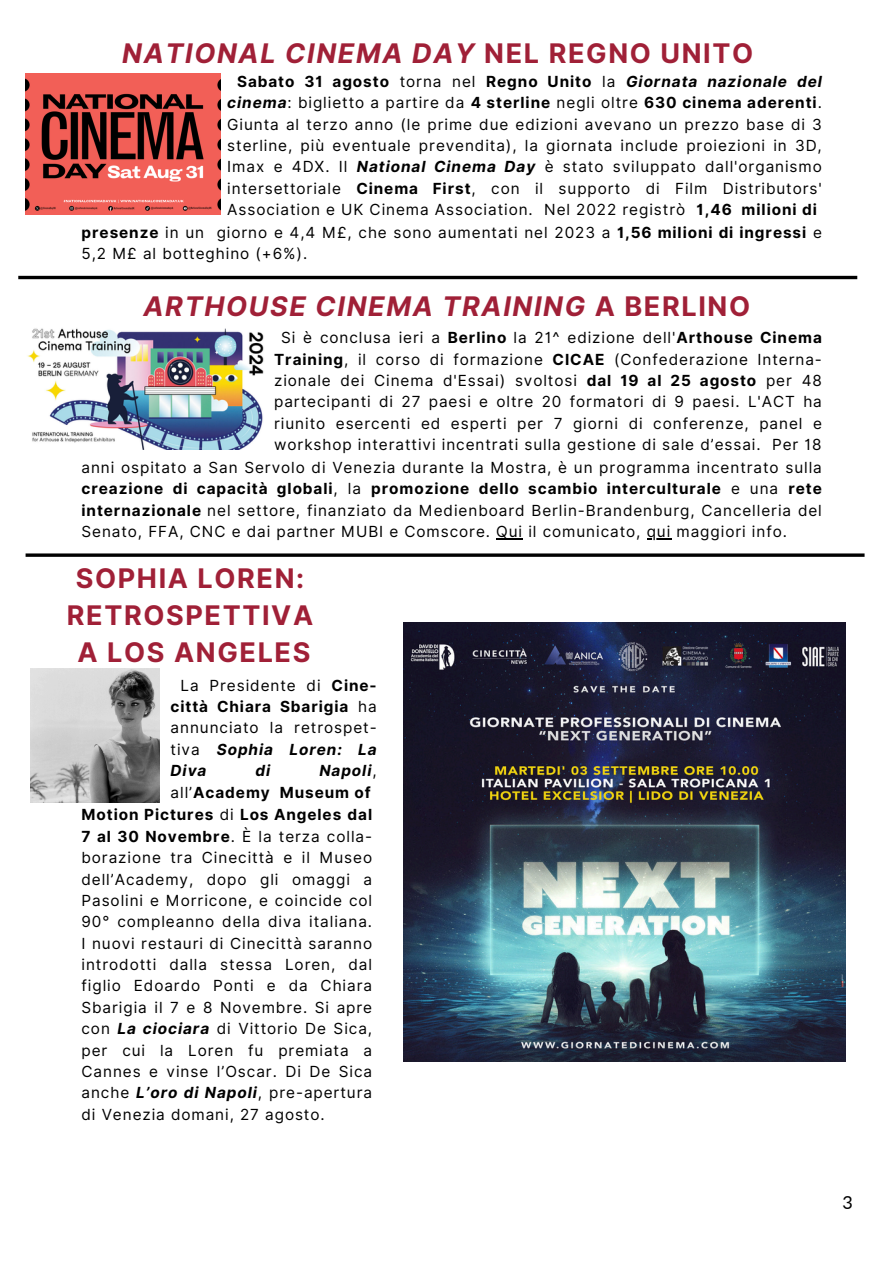
<style>
.page{position:relative;width:894px;height:1264px;background:#fff}
.page>*{position:absolute;margin:0;border:0;box-sizing:border-box;transform-origin:0 0}
.t1{font:italic 700 27px "Inter";letter-spacing:.06em;color:#a02037}
.t2{font:700 27px/37.2px "Inter";letter-spacing:.06em;color:#a02037;text-align:center}
.t3{font:18px "Aleo";color:#000}
.t4{font:15.3px/21.3px "Inter";letter-spacing:.06em;color:#000;text-align:justify}
.t5{font:700 15.3px/21.3px "Inter";letter-spacing:.06em;color:#000}
.t6{font:italic 700 15.3px "Inter";color:#000}
.s1{font-style:normal}
.s2{font-weight:700}
.s3{font-weight:700;font-style:italic}
.s4{font-style:italic}
.s5{font-weight:400}
</style>
<div class="page">
<hr style="left:18px;top:276px;width:839px;height:3px;background:#000">
<svg style="left:26px;top:553px;width:838px;height:4px;background:#272727"></svg>
<img style="left:27px;top:328px;width:237px;height:121px">
<img style="left:31px;top:668px;width:128px;height:134px">
<img style="left:26px;top:74px;width:194px;height:140px">
<img style="left:403px;top:622px;width:442px;height:439px">
<svg style="left:496px;top:538px;width:27px;height:1px"></svg>
<svg style="left:647px;top:538px;width:24px;height:1px"></svg>
<p class="t1" style="left:122px;top:37px;width:632px">NATIONAL CINEMA DAY <span class="s1">NEL REGNO UNITO</span></p>
<p class="t4" style="left:227px;top:71px;width:596px;text-indent:10px"><span class="s2">Sabato 31 agosto</span> torna nel <span class="s2">Regno Unito</span> la <span class="s3">Giornata nazionale del cinema</span>: biglietto a partire da <span class="s2">4 sterline</span> negli oltre <span class="s2">630 cinema aderenti</span>.<br>Giunta al terzo anno (le prime due edizioni avevano un prezzo base di 3 sterline, più eventuale prevendita), la giornata include proiezioni in 3D, Imax e 4DX. Il <span class="s3">National Cinema Day</span> è stato sviluppato dall'organismo intersettoriale <span class="s2">Cinema First</span>, con il supporto di Film Distributors' Association e UK Cinema Association. Nel 2022 registrò <span class="s2">1,46 milioni di</span></p>
<p class="t4" style="left:81px;top:222px;width:741px"><span class="s2">presenze</span> in un giorno e 4,4 M£, che sono aumentati nel 2023 a <span class="s2">1,56 milioni di ingressi</span> e<br>5,2 M£ al botteghino (+6%).</p>
<h1 class="t1" style="left:143px;top:290px;width:608px">ARTHOUSE CINEMA TRAINING <span class="s1">A BERLINO</span></h1>
<h1 class="t4" style="left:274px;top:327px;width:549px;text-align:center">Si è conclusa ieri a <span class="s2">Berlino</span> la 21^ edizione dell'<span class="s2">Arthouse Cinema Training</span>, il corso di formazione <span class="s2">CICAE</span> (Confederazione Interna&shy;zionale dei Cinema d'Essai) svoltosi <span class="s2">dal 19 al 25 agosto</span> per 48 partecipanti di 27 paesi e oltre 20 formatori di 9 paesi. L'ACT ha riunito esercenti ed esperti per 7 giorni di conferenze, panel e workshop interattivi incentrati sulla gestione di sale d’essai. Per 18</h1>
<p class="t4" style="left:81px;top:456px;width:741px">anni ospitato a San Servolo di Venezia durante la Mostra, è un programma incentrato sulla <span class="s2">creazione di capacità globali</span>, la <span class="s2">promozione dello scambio interculturale</span> e una <span class="s2">rete internazionale</span> nel settore, finanziato da Medienboard Berlin-Brandenburg, Cancelleria del Senato, FFA, CNC e dai partner MUBI e Comscore. Qui il comunicato, qui maggiori info.</p>
<p class="t2" style="left:67px;top:559px;width:248px">SOPHIA LOREN:<br>RETROSPETTIVA<br>A LOS ANGELES</p>
<p class="t4" style="left:170px;top:674px;width:207px;text-indent:10px">La Presidente di <span class="s2">Cine&shy;città Chiara Sbarigia</span> ha annunciato la retrospet&shy;tiva <span class="s3">Sophia Loren: La Diva</span></p>
<p class="t5" style="left:170px;top:760px;width:207px;text-indent:149px"><span class="s4">Napoli</span><span class="s5">, all’</span>Academy Museum of</p>
<p class="t6" style="left:255px;top:761px;width:16px">di</p>
<p class="t4" style="left:81px;top:804px;width:292px"><span class="s2">Motion Pictures</span> di <span class="s2">Los Angeles dal 7 al 30 Novembre</span>. È la terza colla&shy;borazione tra Cinecittà e il Museo dell’Academy, dopo gli omaggi a Pasolini e Morricone, e coincide col 90° compleanno della diva italiana.<br>I nuovi restauri di Cinecittà saranno introdotti dalla stessa Loren, dal figlio Edoardo Ponti e da Chiara Sbarigia il 7 e 8 Novembre. Si apre con <span class="s3">La ciociara</span> di Vittorio De Sica, per cui la Loren fu premiata a Cannes e vinse l’Oscar. Di De Sica anche <span class="s3">L’oro di Napoli</span>, pre-apertura di Venezia domani, 27 agosto.</p>
<p class="t3" style="left:842px;top:1192px;width:11px">3</p>
</div>
